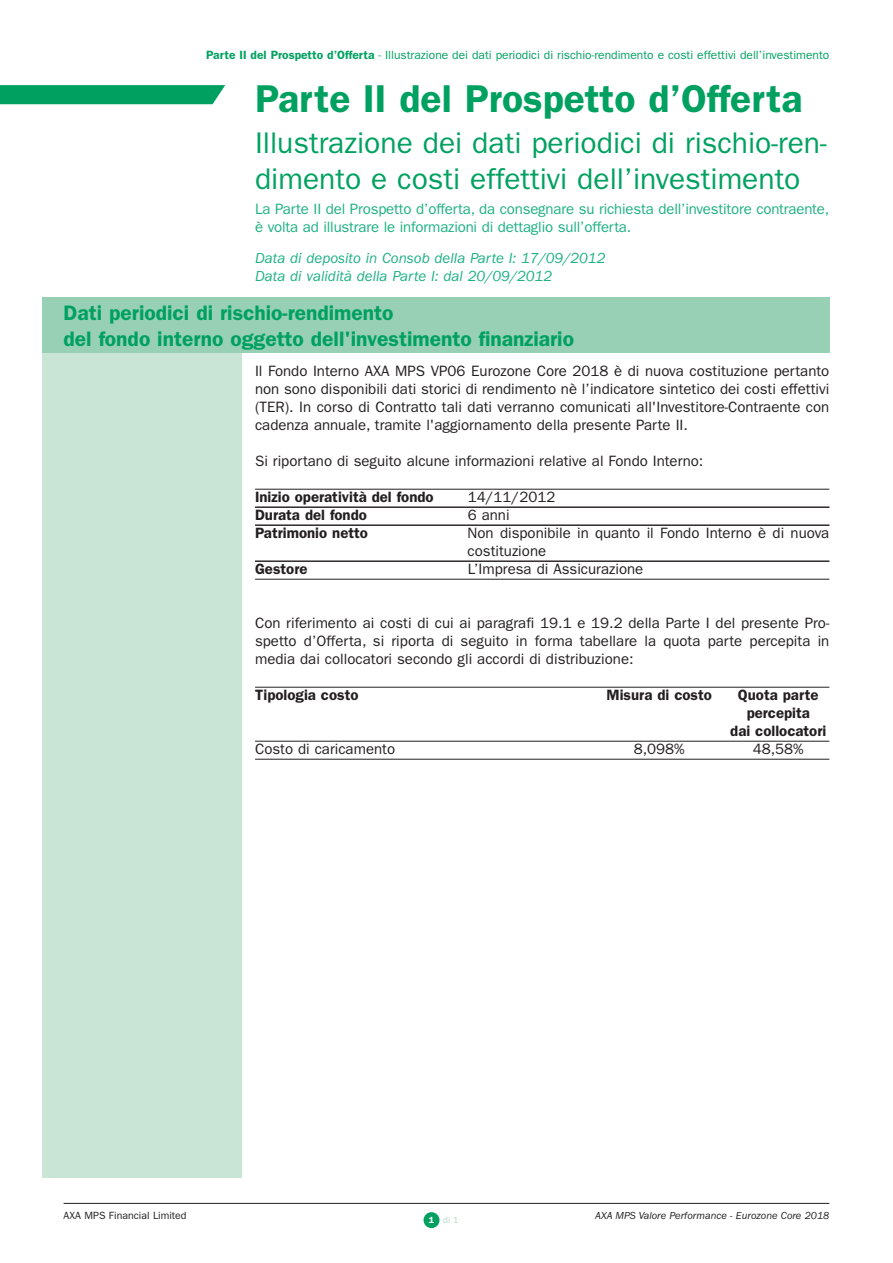
<style>
.page{position:relative;width:893px;height:1263px;background:#fff}
.page>*{position:absolute;margin:0;border:0;box-sizing:border-box;transform-origin:0 0}
.t1{font:600 39px "Franklin Gothic";color:#00a160}
.t2{font:30px/36px "Franklin Gothic";color:#00a160}
.t3{font:600 21px/25.2px "Franklin Gothic";color:#00a160}
.t4{font:15px/18px "Franklin Gothic";color:#231f20;text-align:justify}
.t5{font:15px/18px "Franklin Gothic";letter-spacing:-.01em;color:#1eb182}
.t6{font:600 15px/18px "Franklin Gothic";color:#231f20;text-align:center}
.t7{font:italic 15px/18px "Franklin Gothic";color:#1eb182}
.t8{font:12px "Franklin Gothic";color:#00a160}
.t9{font:italic 10.5px "Franklin Gothic";color:#231f20}
.t10{font:10.5px "Franklin Gothic";color:#231f20}
.t11{font:9px "Franklin Gothic";color:#b1dbc6}
.s1{font-weight:600}
.s2{font-weight:600;color:#fff}
.s3{color:#fff}
</style>
<div class="page">
<div style="left:423px;top:1212px;width:16px;height:16px;background:#00a160;border-radius:50%"></div>
<hr style="left:64px;top:1203px;width:765px;height:1px;background:#231f20">
<div style="left:42px;top:332px;width:200px;height:846px;background:#c8e5d6"></div>
<hr style="left:255px;top:489px;width:574px;height:1px;background:#231f20">
<hr style="left:255px;top:507px;width:574px;height:1px;background:#231f20">
<hr style="left:255px;top:525px;width:574px;height:1px;background:#231f20">
<hr style="left:255px;top:561px;width:574px;height:1px;background:#231f20">
<hr style="left:255px;top:579px;width:574px;height:1px;background:#231f20">
<hr style="left:255px;top:687px;width:574px;height:1px;background:#231f20">
<hr style="left:255px;top:741px;width:574px;height:1px;background:#231f20">
<hr style="left:255px;top:759px;width:574px;height:1px;background:#231f20">
<div style="left:42px;top:298px;width:787px;height:55px;background:#97d0b5"></div>
<svg style="left:0;top:85px;width:225px;height:19px;background:#08a465"></svg>
<p class="t8" style="left:206px;top:51px;width:624px"><span class="s1">Parte II del Prospetto d’Offerta</span> - Illustrazione dei dati periodici di rischio-rendimento e costi effettivi dell’investimento</p>
<p class="t1" style="left:255px;top:85px;width:549px">Parte II del Prospetto d’Offerta</p>
<p class="t2" style="left:255px;top:127px;width:573px">Illustrazione dei dati periodici di rischio-ren&shy;dimento e costi effettivi dell’investimento</p>
<p class="t5" style="left:255px;top:201px;width:575px">La Parte II del Prospetto d’offerta, da consegnare su richiesta dell’investitore contraente, è volta ad illustrare le informazioni di dettaglio sull’offerta.</p>
<p class="t7" style="left:255px;top:250px;width:352px">Data di deposito in Consob della Parte I: 17/09/2012<br>Data di validità della Parte I: dal 20/09/2012</p>
<p class="t3" style="left:64px;top:302px;width:512px">Dati periodici di rischio-rendimento<br>del fondo interno oggetto dell'investimento finanziario</p>
<p class="t4" style="left:255px;top:363px;width:576px">Il Fondo Interno AXA MPS VP06 Eurozone Core 2018 è di nuova costituzione pertanto non sono disponibili dati storici di rendimento nè l’indicatore sintetico dei costi effettivi (TER). In corso di Contratto tali dati verranno comunicati all'Investitore-Contraente con cadenza annuale, tramite l'aggiornamento della presente Parte II.</p>
<p class="t4" style="left:255px;top:453px;width:450px">Si riportano di seguito alcune informazioni relative al Fondo Interno:</p>
<p class="t6" style="left:255px;top:489px;width:180px">Inizio operatività del fondo</p>
<p class="t4" style="left:468px;top:489px;width:89px">14/11/2012</p>
<p class="t6" style="left:255px;top:507px;width:113px">Durata del fondo</p>
<p class="t4" style="left:468px;top:507px;width:43px">6 anni</p>
<p class="t6" style="left:255px;top:525px;width:114px">Patrimonio netto</p>
<p class="t4" style="left:467px;top:525px;width:363px">Non disponibile in quanto il Fondo Interno è di nuova costituzione</p>
<p class="t6" style="left:255px;top:561px;width:54px">Gestore</p>
<p class="t4" style="left:468px;top:561px;width:177px">L’Impresa di Assicurazione</p>
<p class="t4" style="left:255px;top:615px;width:576px">Con riferimento ai costi di cui ai paragrafi 19.1 e 19.2 della Parte I del presente Pro&shy;spetto d’Offerta, si riporta di seguito in forma tabellare la quota parte percepita in media dai collocatori secondo gli accordi di distribuzione:</p>
<p class="t6" style="left:255px;top:687px;width:105px">Tipologia costo</p>
<p class="t6" style="left:606px;top:687px;width:107px">Misura di costo</p>
<p class="t6" style="left:730px;top:687px;width:98px">Quota parte percepita<br>dai collocatori</p>
<p class="t4" style="left:255px;top:741px;width:142px">Costo di caricamento</p>
<p class="t4" style="left:633px;top:741px;width:52px">8,098%</p>
<p class="t4" style="left:752px;top:741px;width:52px">48,58%</p>
<p class="t10" style="left:64px;top:1211px;width:124px">AXA MPS Financial Limited</p>
<p class="t9" style="left:595px;top:1212px;width:235px">AXA MPS Valore Performance - Eurozone Core 2018</p>
<p class="t11" style="left:429px;top:1217px;width:37px"><span class="s2">1</span> di 1<span class="s3">2</span></p>
</div>
